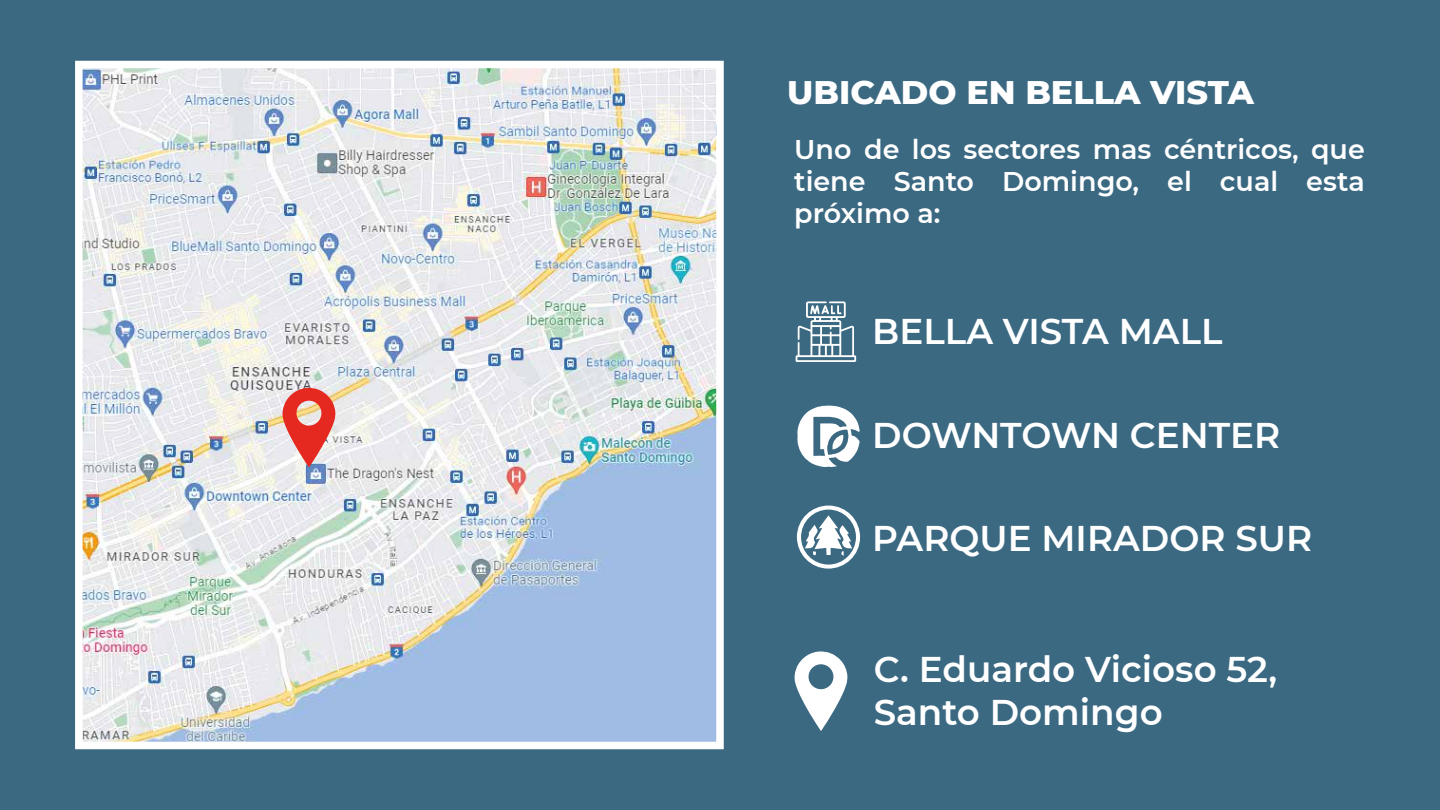
<style>
.page{position:relative;width:1440px;height:810px;background:#3b6982}
.page>*{position:absolute;margin:0;border:0;box-sizing:border-box;transform-origin:0 0}
.t1{font:600 35.7px/42.9px "Montserrat";color:#fff}
.t2{font:800 33.3px "Montserrat";color:#fff}
.t3{font:600 27px/32.4px "Montserrat";color:#fff;text-align:justify}
</style>
<div class="page">
<img style="left:84px;top:70px;width:631px;height:670px">
<div style="left:75px;top:61px;width:649px;height:688px;border:8px solid #fff"></div>
<svg style="left:282px;top:387px;width:54px;height:80px;background:#e5827b"></svg>
<svg style="left:794px;top:651px;width:54px;height:80px"></svg>
<svg style="left:796px;top:301px;width:60px;height:61px"></svg>
<svg style="left:797px;top:405px;width:63px;height:62px"></svg>
<svg style="left:797px;top:505px;width:63px;height:64px"></svg>
<p class="t2" style="left:787px;top:68px;width:468px">UBICADO EN BELLA VISTA</p>
<p class="t3" style="left:794px;top:132px;width:572px">Uno de los sectores mas céntricos, que tiene Santo Domingo, el cual esta próximo a:</p>
<p class="t1" style="left:872px;top:309px;width:352px">BELLA VISTA MALL</p>
<p class="t1" style="left:872px;top:412px;width:410px">DOWNTOWN CENTER</p>
<p class="t1" style="left:872px;top:515px;width:441px">PARQUE MIRADOR SUR</p>
<p class="t1" style="left:874px;top:646px;width:405px">C. Eduardo Vicioso 52,<br>Santo Domingo</p>
</div>
